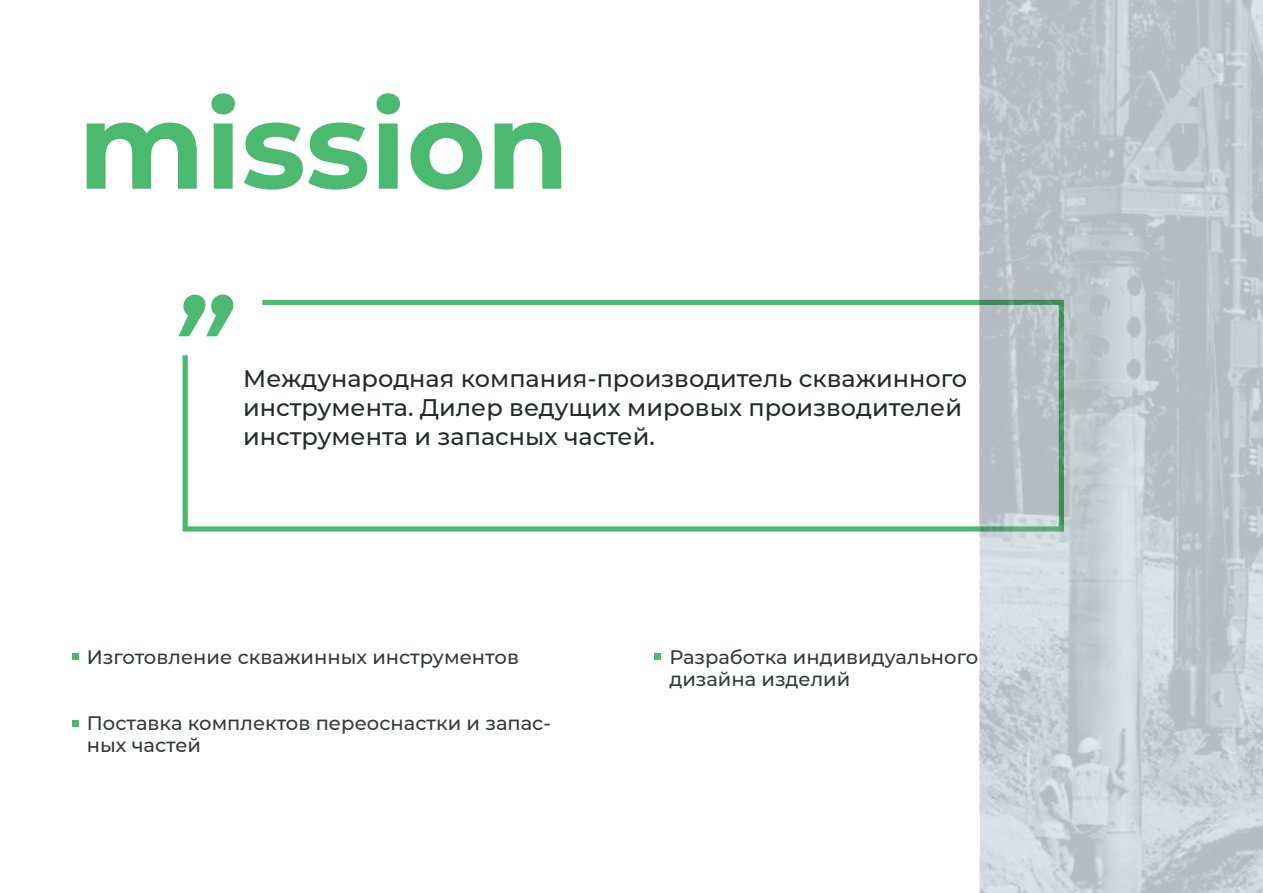
<style>
.page{position:relative;width:1263px;height:893px;background:#fff}
.page>*{position:absolute;margin:0;border:0;box-sizing:border-box;transform-origin:0 0}
.t1{font:italic 600 134.4px "Montserrat";color:#4bba70}
.t2{font:700 121.05px "Montserrat";color:#4bba70}
.t3{font:500 24px/28.8px "Montserrat";color:#252a2d}
.t4{font:500 19.5px/22.5px "Montserrat";color:#35393b}
</style>
<div class="page">
<svg style="left:182px;top:297px;width:798px;height:237px"></svg>
<div style="left:72px;top:653px;width:7px;height:7px;background:#4bba70"></div>
<div style="left:654px;top:653px;width:7px;height:7px;background:#4bba70"></div>
<div style="left:72px;top:720px;width:7px;height:6px;background:#4bba70"></div>
<img style="left:980px;top:0;width:283px;height:893px">
<h2 class="t2" style="left:78px;top:58px;width:493px">mission</h2>
<h1 class="t1" style="left:183px;top:173px;width:62px">,,</h1>
<p class="t3" style="left:243px;top:363px;width:726px">Международная компания-производитель скважинного инструмента. Дилер ведущих мировых производителей инструмента и запасных частей.</p>
<p class="t4" style="left:87px;top:645px;width:434px">Изготовление скважинных инструментов</p>
<p class="t4" style="left:87px;top:711px;width:465px">Поставка комплектов переоснастки и запас&shy;ных частей</p>
<p class="t4" style="left:669px;top:645px;width:310px">Разработка индивидуального дизайна изделий</p>
</div>
